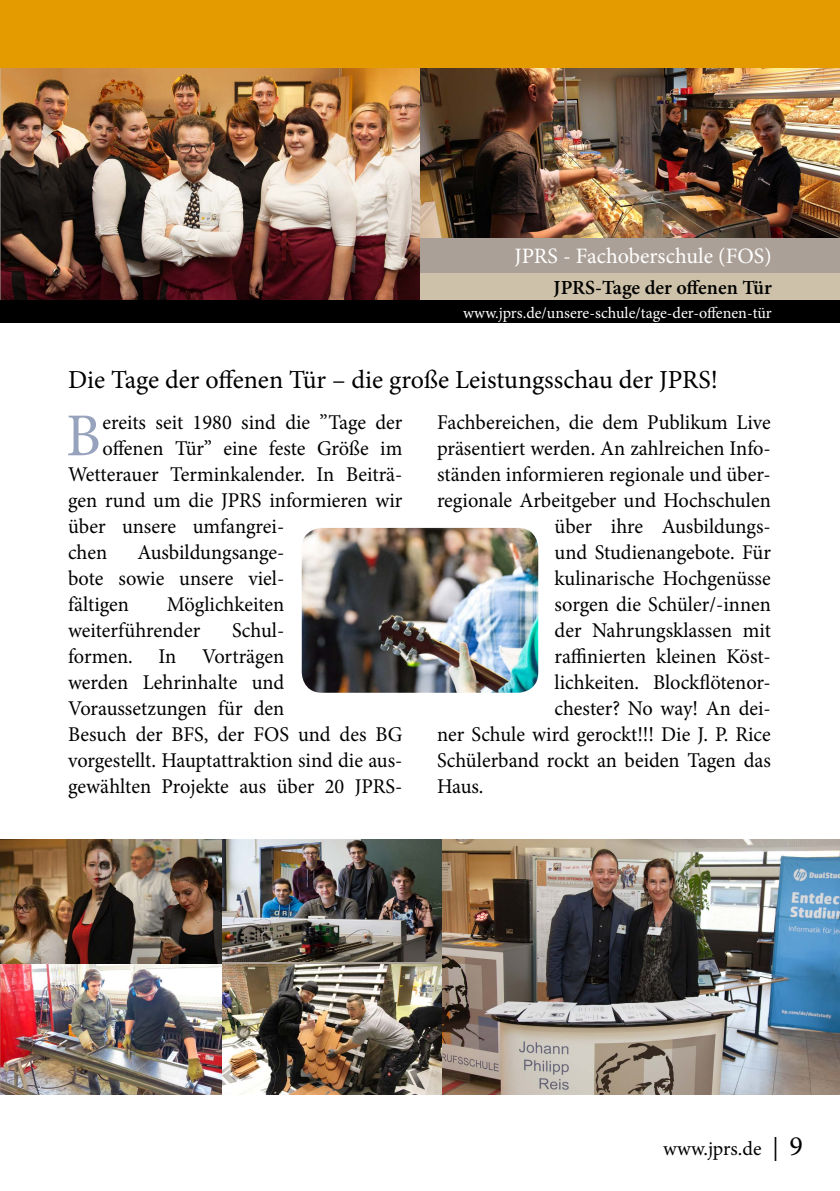
<style>
.page{position:relative;width:840px;height:1191px;background:#fff}
.page>*{position:absolute;margin:0;border:0;box-sizing:border-box;transform-origin:0 0}
.t1{font:61px "Minion Pro";color:#97a2bc}
.t2{font:26px "Minion Pro";color:#000}
.t3{font:22px "Minion Pro";color:#fff}
.t4{font:21px/26px "Minion Pro";color:#000}
.t5{font:600 20px "Minion Pro";letter-spacing:-.005em;color:#000}
.t6{font:20px "Minion Pro";letter-spacing:-.005em;color:#000}
.t7{font:16px "Minion Pro";color:#fff}
.s1{font-size:24px}
.s2{font-size:28px}
</style>
<div class="page">
<div style="left:0;top:0;width:839px;height:300px;background:#e49b00"></div>
<img style="left:1px;top:68px;width:419px;height:232px">
<img style="left:420px;top:68px;width:419px;height:170px">
<svg style="left:221px;top:961px;width:221px;height:3px"></svg>
<img style="left:221px;top:839px;width:221px;height:122px">
<img style="left:221px;top:964px;width:221px;height:130px">
<img style="left:1px;top:839px;width:220px;height:125px">
<img style="left:1px;top:964px;width:220px;height:130px">
<img style="left:442px;top:839px;width:397px;height:255px">
<div style="left:420px;top:272px;width:419px;height:28px;background:#cdc2a9"></div>
<div style="left:420px;top:238px;width:419px;height:34px;background:#aaa097"></div>
<img style="left:0;top:68px;width:1px;height:232px">
<div style="left:0;top:300px;width:839px;height:23px;background:#000"></div>
<img style="left:301px;top:528px;width:237px;height:165px">
<img style="left:0;top:964px;width:1px;height:130px">
<img style="left:0;top:839px;width:1px;height:125px">
<p class="t3" style="left:514px;top:241px;width:259px">JPRS - Fachoberschule (FOS)</p>
<p class="t5" style="left:553px;top:273px;width:219px">JPRS-Tage der offenen Tür</p>
<p class="t7" style="left:463px;top:302px;width:310px">www.jprs.de/unsere-schule/tage-der-offenen-tür</p>
<p class="t2" style="left:68px;top:362px;width:651px">Die Tage der offenen Tür – die große Leistungsschau der JPRS!</p>
<h1 class="t1" style="left:66px;top:395px;width:36px">B</h1>
<p class="t4" style="left:102px;top:410px;width:301px">ereits seit 1980 sind die ”Tage der</p>
<p class="t4" style="left:102px;top:436px;width:301px">offenen Tür” eine feste Größe im</p>
<p class="t4" style="left:68px;top:462px;width:335px">Wetterauer Terminkalender. In Beiträ-</p>
<p class="t4" style="left:68px;top:488px;width:336px">gen rund um die JPRS informieren wir</p>
<p class="t4" style="left:68px;top:514px;width:218px">über unsere umfangrei-</p>
<p class="t4" style="left:68px;top:540px;width:41px">chen</p>
<p class="t4" style="left:68px;top:540px;width:218px;text-align:justify;text-indent:69px">Ausbildungsange&shy;bote sowie unsere viel&shy;fältigen</p>
<p class="t4" style="left:68px;top:592px;width:218px;text-indent:99px">Möglichkeiten weiterführender</p>
<p class="t4" style="left:68px;top:618px;width:336px;text-indent:164px">Schul-<br>formen. In Vorträgen<br>werden Lehrinhalte und<br>Voraussetzungen für den<br>Besuch der BFS, der FOS und des BG vorgestellt. Hauptattraktion sind die aus&shy;gewählten Projekte aus über 20 JPRS-</p>
<p class="t4" style="left:437px;top:410px;width:335px">Fachbereichen, die dem Publikum Live</p>
<p class="t4" style="left:437px;top:436px;width:335px">präsentiert werden. An zahlreichen Info-</p>
<p class="t4" style="left:437px;top:462px;width:335px">ständen informieren regionale und über-</p>
<p class="t4" style="left:437px;top:488px;width:335px">regionale Arbeitgeber und Hochschulen</p>
<p class="t4" style="left:554px;top:514px;width:218px">über ihre Ausbildungs-</p>
<p class="t4" style="left:554px;top:540px;width:218px">und Studienangebote. Für</p>
<p class="t4" style="left:554px;top:566px;width:218px">kulinarische Hochgenüsse</p>
<p class="t4" style="left:554px;top:592px;width:218px">sorgen die Schüler/-innen</p>
<p class="t4" style="left:554px;top:618px;width:218px">der Nahrungsklassen mit</p>
<p class="t4" style="left:554px;top:644px;width:218px">raffinierten kleinen Köst-</p>
<p class="t4" style="left:554px;top:670px;width:218px">lichkeiten. Blockflötenor-</p>
<p class="t4" style="left:554px;top:696px;width:218px">chester? No way! An dei-</p>
<p class="t4" style="left:437px;top:722px;width:335px">ner Schule wird gerockt!!! Die J. P. Rice</p>
<p class="t4" style="left:437px;top:748px;width:335px">Schülerband rockt an beiden Tagen das</p>
<p class="t4" style="left:437px;top:774px;width:48px">Haus.</p>
<p class="t6" style="left:663px;top:1134px;width:141px">www.jprs.de <span class="s1">|</span> <span class="s2">9</span></p>
</div>
